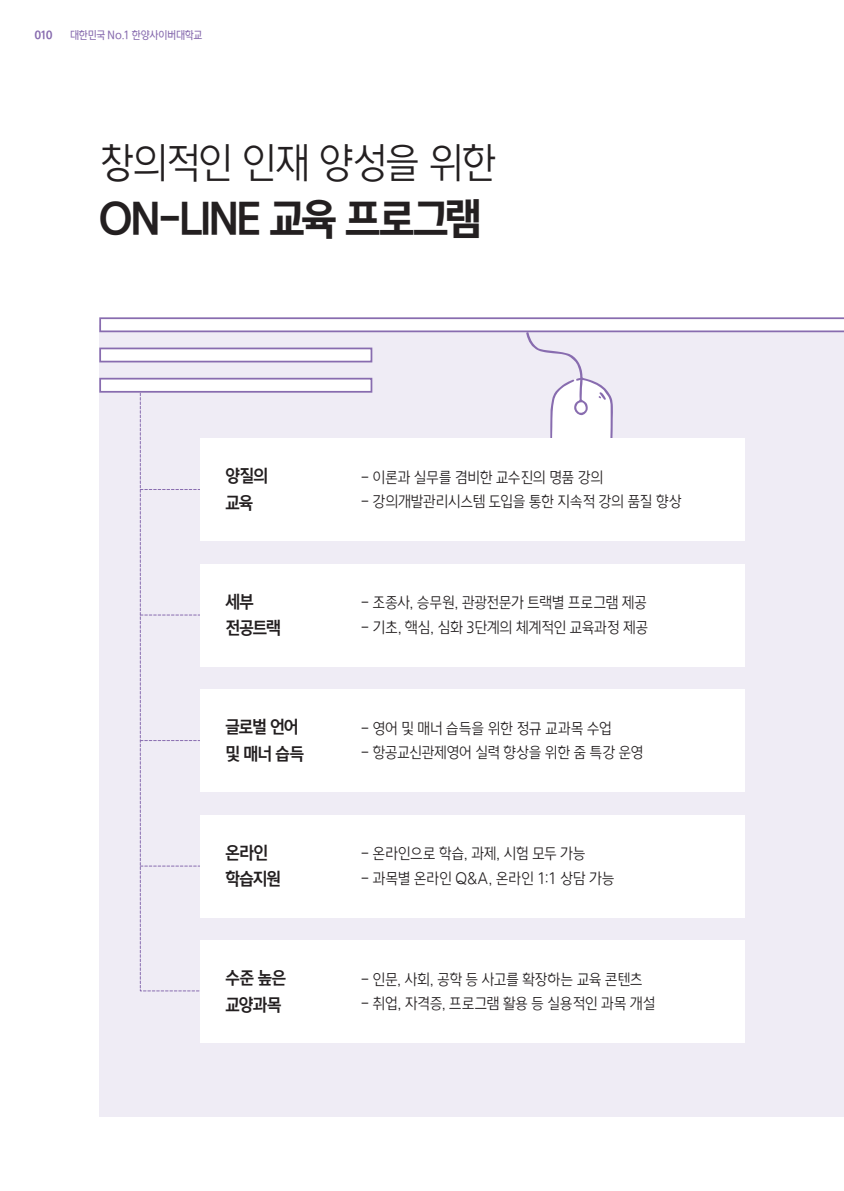
<style>
.page{position:relative;width:844px;height:1191px;background:#fff}
.page>*{position:absolute;margin:0;border:0;box-sizing:border-box;transform-origin:0 0}
.t1{font:40.25px "HYCU Gothic EB";letter-spacing:-.03em;color:#231f20}
.t2{font:40.25px "HYCU Gothic L";letter-spacing:-.04em;color:#231f20}
.t3{font:16.62px "HYCU Gothic B";letter-spacing:-.025em;color:#231f20}
.t4{font:14.88px "HYCU Gothic L";letter-spacing:-.02em;color:#231f20}
.t5{font:10.5px "HYCU Gothic M";letter-spacing:-.005em;color:#886caf}
.t6{font:10.5px "HYCU Gothic EB";color:#886caf}
</style>
<div class="page">
<div style="left:99px;top:325px;width:744px;height:791px;background:#efecf5"></div>
<div style="left:200px;top:940px;width:544px;height:103px;background:#fff"></div>
<svg style="left:99px;top:317px;width:744px;height:674px"></svg>
<p class="t6" style="left:35px;top:29px;width:19px">010</p>
<p class="t5" style="left:70px;top:29px;width:134px">대한민국 No.1 한양사이버대학교</p>
<p class="t2" style="left:99px;top:142px;width:398px">창의적인 인재 양성을 위한</p>
<p class="t1" style="left:99px;top:198px;width:382px">ON-LINE 교육 프로그램</p>
<p class="t3" style="left:225px;top:467px;width:44px">양질의</p>
<p class="t3" style="left:225px;top:493px;width:29px">교육</p>
<p class="t3" style="left:225px;top:593px;width:30px">세부</p>
<p class="t3" style="left:225px;top:619px;width:56px">전공트랙</p>
<p class="t3" style="left:225px;top:718px;width:74px">글로벌 언어</p>
<p class="t3" style="left:225px;top:744px;width:80px">및 매너 습득</p>
<p class="t3" style="left:225px;top:844px;width:44px">온라인</p>
<p class="t3" style="left:225px;top:870px;width:57px">학습지원</p>
<p class="t3" style="left:225px;top:969px;width:62px">수준 높은</p>
<p class="t3" style="left:225px;top:995px;width:57px">교양과목</p>
<p class="t4" style="left:360px;top:469px;width:244px">- 이론과 실무를 겸비한 교수진의 명품 강의</p>
<p class="t4" style="left:360px;top:494px;width:322px">- 강의개발관리시스템 도입을 통한 지속적 강의 품질 향상</p>
<p class="t4" style="left:360px;top:594px;width:288px">- 조종사, 승무원, 관광전문가 트랙별 프로그램 제공</p>
<p class="t4" style="left:360px;top:619px;width:289px">- 기초, 핵심, 심화 3단계의 체계적인 교육과정 제공</p>
<p class="t4" style="left:360px;top:720px;width:252px">- 영어 및 매너 습득을 위한 정규 교과목 수업</p>
<p class="t4" style="left:360px;top:744px;width:284px">- 항공교신관제영어 실력 향상을 위한 줌 특강 운영</p>
<p class="t4" style="left:360px;top:845px;width:226px">- 온라인으로 학습, 과제, 시험 모두 가능</p>
<p class="t4" style="left:360px;top:870px;width:255px">- 과목별 온라인 Q&amp;A, 온라인 1:1 상담 가능</p>
<p class="t4" style="left:360px;top:971px;width:283px">- 인문, 사회, 공학 등 사고를 확장하는 교육 콘텐츠</p>
<p class="t4" style="left:360px;top:995px;width:296px">- 취업, 자격증, 프로그램 활용 등 실용적인 과목 개설</p>
</div>
